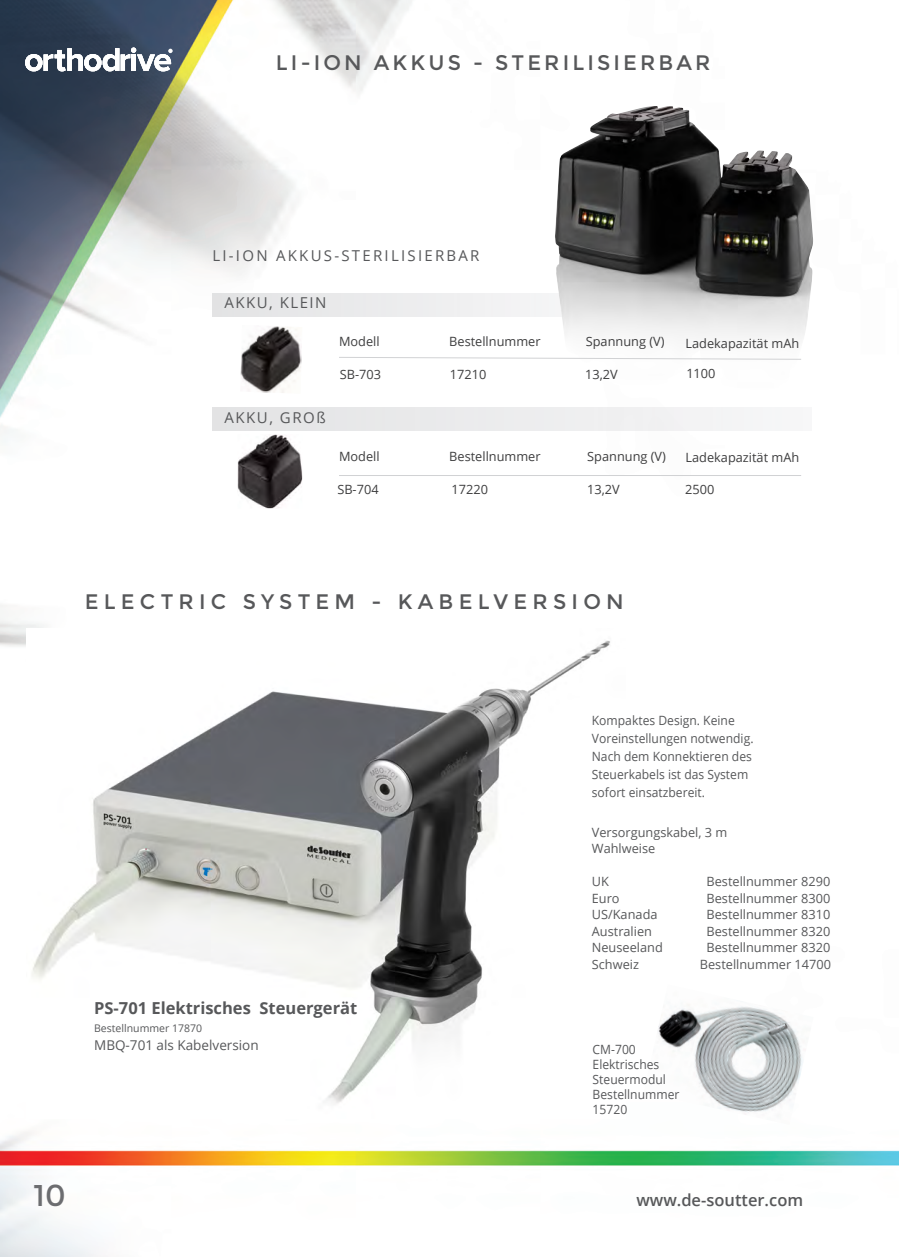
<style>
.page{position:relative;width:899px;height:1257px;background:#fff}
.page>*{position:absolute;margin:0;border:0;box-sizing:border-box;transform-origin:0 0}
.t1{font:30px "Montserrat";color:#6c6d70}
.t2{font:21px "Montserrat";letter-spacing:.24em;color:#57585a}
.t3{font:21px "Montserrat";letter-spacing:.15em;color:#57585a}
.t4{font:700 16.5px "Open Sans";color:#57585a}
.t5{font:600 16.5px "Open Sans";color:#57585a}
.t6{font:15px "Open Sans";letter-spacing:.15em;color:#57585a}
.t7{font:15px "Open Sans";letter-spacing:.1em;color:#57585a}
.t8{font:13.5px "Open Sans";color:#57585a}
.t9{font:12.75px "Open Sans";color:#57585a}
.t10{font:12.75px "Open Sans";color:#57585a;scale:.95 1}
.t11{font:12.75px "Open Sans";color:#3e3e3f}
.t12{font:10.5px "Open Sans";color:#57585a}
</style>
<div class="page">
<img style="left:0;top:0;width:899px;height:1256px">
<div style="left:212px;top:407px;width:600px;height:23px;background:#ecedee"></div>
<div style="left:212px;top:293px;width:380px;height:23px;background:#ebeced"></div>
<img style="left:555px;top:106px;width:258px;height:283px">
<img style="left:26px;top:628px;width:599px;height:490px">
<img style="left:644px;top:984px;width:169px;height:140px">
<svg style="left:339px;top:357px;width:462px;height:3px"></svg>
<hr style="left:339px;top:475px;width:462px;height:1px;background:#d1d2d4">
<img style="left:237px;top:434px;width:65px;height:74px">
<img style="left:240px;top:325px;width:62px;height:69px">
<svg style="left:25px;top:48px;width:148px;height:23px"></svg>
<p class="t3" style="left:276px;top:50px;width:436px">LI-ION AKKUS - STERILISIERBAR</p>
<p class="t6" style="left:212px;top:245px;width:269px">LI-ION AKKUS-STERILISIERBAR</p>
<p class="t7" style="left:224px;top:292px;width:104px">AKKU, KLEIN</p>
<p class="t7" style="left:225px;top:407px;width:103px">AKKU, GROß</p>
<p class="t11" style="left:339px;top:332px;width:42px">Modell</p>
<p class="t11" style="left:340px;top:365px;width:43px">SB-703</p>
<p class="t11" style="left:450px;top:365px;width:38px">17210</p>
<p class="t11" style="left:585px;top:365px;width:34px">13,2V</p>
<p class="t11" style="left:686px;top:365px;width:31px">1100</p>
<p class="t11" style="left:449px;top:333px;width:93px">Bestellnummer</p>
<p class="t11" style="left:586px;top:332px;width:80px">Spannung (V)</p>
<p class="t11" style="left:685px;top:334px;width:115px">Ladekapazität mAh</p>
<p class="t11" style="left:449px;top:448px;width:93px">Bestellnummer</p>
<p class="t11" style="left:587px;top:448px;width:80px">Spannung (V)</p>
<p class="t11" style="left:685px;top:448px;width:115px">Ladekapazität mAh</p>
<p class="t11" style="left:339px;top:448px;width:42px">Modell</p>
<p class="t11" style="left:337px;top:480px;width:43px">SB-704</p>
<p class="t11" style="left:451px;top:480px;width:38px">17220</p>
<p class="t11" style="left:587px;top:481px;width:34px">13,2V</p>
<p class="t11" style="left:685px;top:481px;width:31px">2500</p>
<p class="t2" style="left:85px;top:589px;width:540px">ELECTRIC SYSTEM - KABELVERSION</p>
<p class="t4" style="left:94px;top:996px;width:265px">PS-701 Elektrisches Steuergerät</p>
<p class="t12" style="left:94px;top:1021px;width:109px">Bestellnummer 17870</p>
<p class="t8" style="left:94px;top:1035px;width:166px">MBQ-701 als Kabelversion</p>
<p class="t10" style="left:592px;top:711px;width:152px">Kompaktes Design. Keine</p>
<p class="t10" style="left:592px;top:729px;width:172px">Voreinstellungen notwendig.</p>
<p class="t10" style="left:592px;top:747px;width:170px">Nach dem Konnektieren des</p>
<p class="t10" style="left:592px;top:765px;width:166px">Steuerkabels ist das System</p>
<p class="t10" style="left:592px;top:783px;width:121px">sofort einsatzbereit.</p>
<p class="t9" style="left:592px;top:823px;width:137px">Versorgungskabel, 3 m</p>
<p class="t9" style="left:592px;top:839px;width:65px">Wahlweise</p>
<p class="t9" style="left:592px;top:872px;width:19px">UK</p>
<p class="t9" style="left:706px;top:872px;width:125px">Bestellnummer 8290</p>
<p class="t9" style="left:592px;top:889px;width:29px">Euro</p>
<p class="t9" style="left:706px;top:889px;width:125px">Bestellnummer 8300</p>
<p class="t9" style="left:592px;top:905px;width:67px">US/Kanada</p>
<p class="t9" style="left:706px;top:905px;width:125px">Bestellnummer 8310</p>
<p class="t9" style="left:592px;top:922px;width:62px">Australien</p>
<p class="t9" style="left:706px;top:922px;width:125px">Bestellnummer 8320</p>
<p class="t9" style="left:592px;top:938px;width:72px">Neuseeland</p>
<p class="t9" style="left:706px;top:938px;width:125px">Bestellnummer 8320</p>
<p class="t9" style="left:592px;top:955px;width:49px">Schweiz</p>
<p class="t9" style="left:700px;top:955px;width:133px">Bestellnummer 14700</p>
<p class="t10" style="left:593px;top:1040px;width:47px">CM-700</p>
<p class="t10" style="left:593px;top:1055px;width:72px">Elektrisches</p>
<p class="t10" style="left:593px;top:1070px;width:79px">Steuermodul</p>
<p class="t10" style="left:593px;top:1085px;width:93px">Bestellnummer</p>
<p class="t10" style="left:593px;top:1100px;width:38px">15720</p>
<p class="t1" style="left:34px;top:1178px;width:34px">10</p>
<p class="t5" style="left:636px;top:1188px;width:168px">www.de-soutter.com</p>
</div>
